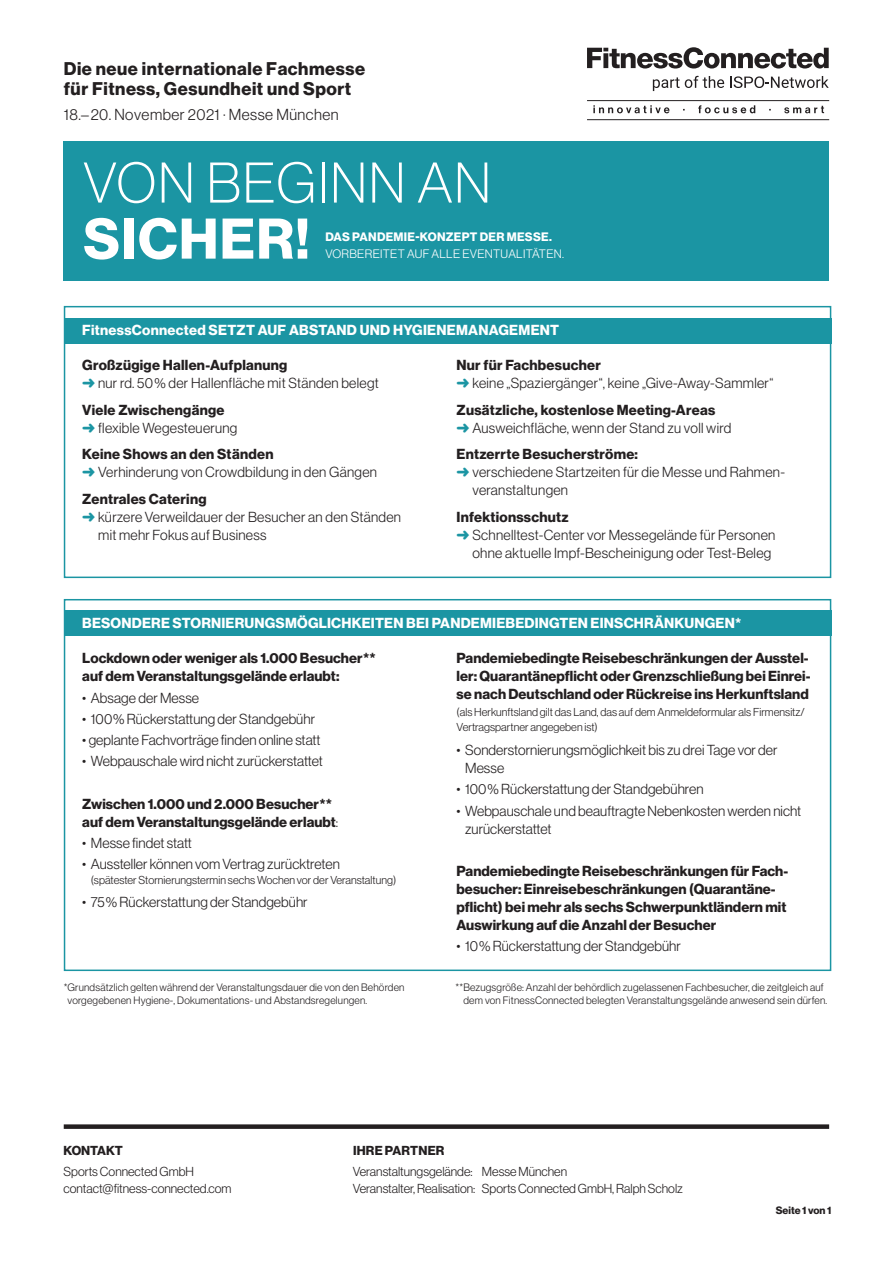
<style>
.page{position:relative;width:893px;height:1263px;background:#fff}
.page>*{position:absolute;margin:0;border:0;box-sizing:border-box;transform-origin:0 0}
.t1{font:56.1px/56.1px "N Haas Grotesk DS Std 35 X Lt";letter-spacing:.035em;color:#fff}
.t2{font:18px/20.2px "N Haas Grotesk DS Std 75 Bd";letter-spacing:.03em;color:#231f20}
.t3{font:15.6px "N Haas Grotesk DS Std 45 Lt";letter-spacing:.03em;color:#231f20}
.t4{font:14.25px/18px "N Haas Grotesk DS Std 45 Lt";letter-spacing:.005em;color:#231f20}
.t5{font:14.25px/18px "N Haas Grotesk DS Std 75 Bd";letter-spacing:.005em;color:#231f20}
.t6{font:14.25px "N Haas Grotesk DS Std 75 Bd";letter-spacing:.015em;color:#fff}
.t7{font:12.75px "N Haas Grotesk DS Std 45 Lt";color:#231f20}
.t8{font:12.75px "N Haas Grotesk DS Std 75 Bd";letter-spacing:.01em;color:#231f20}
.t9{font:12px "N Haas Grotesk DS Std 45 Lt";letter-spacing:.025em;color:#fff}
.t10{font:12px "N Haas Grotesk DS Std 75 Bd";letter-spacing:.025em;color:#fff}
.t11{font:11.25px/15px "N Haas Grotesk DS Std 45 Lt";letter-spacing:.005em;color:#231f20}
.t12{font:10.5px/13.5px "N Haas Grotesk DS Std 45 Lt";letter-spacing:.02em;color:#231f20}
.t13{font:10.5px "N Haas Grotesk DS Std 75 Bd";color:#231f20}
.s1{font-family:"N Haas Grotesk DS Std 75 Bd"}
.s2{color:#1b95a3}
.s3{font-family:"N Haas Grotesk DS Std 45 Lt"}
</style>
<div class="page">
<div style="left:64px;top:141px;width:765px;height:140px;background:#1b95a3"></div>
<svg style="left:593px;top:105px;width:231px;height:8px"></svg>
<hr style="left:587px;top:100px;width:242px;height:1px;background:#231f20">
<hr style="left:587px;top:119px;width:242px;height:1px;background:#231f20">
<svg style="left:587px;top:47px;width:242px;height:22px"></svg>
<svg style="left:653px;top:76px;width:71px;height:15px"></svg>
<svg style="left:730px;top:76px;width:99px;height:12px"></svg>
<div style="left:64px;top:318px;width:767px;height:25px;background:#1b95a3"></div>
<div style="left:64px;top:306px;width:767px;height:272px;border:2px solid #1b95a3"></div>
<div style="left:64px;top:610px;width:767px;height:25px;background:#1b95a3"></div>
<div style="left:64px;top:599px;width:767px;height:372px;border:2px solid #1b95a3"></div>
<div style="left:64px;top:1124px;width:765px;height:5px;background:#231f20"></div>
<p class="t2" style="left:64px;top:59px;width:303px">Die neue internationale Fachmesse für Fitness, Gesundheit und Sport</p>
<p class="t3" style="left:64px;top:106px;width:276px">18.–20. November 2021 · Messe München</p>
<p class="t1" style="left:83px;top:155px;width:409px">VON BEGINN AN<br><span class="s1">SICHER!</span></p>
<p class="t10" style="left:325px;top:230px;width:228px">DAS PANDEMIE-KONZEPT DER MESSE.</p>
<p class="t9" style="left:325px;top:247px;width:240px">VORBEREITET AUF ALLE EVENTUALITÄTEN.</p>
<p class="t6" style="left:82px;top:322px;width:478px">FitnessConnected SETZT AUF ABSTAND UND HYGIENEMANAGEMENT</p>
<p class="t4" style="left:82px;top:356px;width:298px"><span class="s1">Großzügige Hallen-Aufplanung<br></span><span class="s2">➜</span> nur rd. 50 % der Hallenfläche mit Ständen belegt</p>
<p class="t4" style="left:82px;top:401px;width:157px"><span class="s1">Viele Zwischengänge </span><span class="s2">➜</span> flexible Wegesteuerung</p>
<p class="t4" style="left:82px;top:445px;width:296px"><span class="s1">Keine Shows an den Ständen<br></span><span class="s2">➜</span> Verhinderung von Crowdbildung in den Gängen</p>
<p class="t5" style="left:82px;top:490px;width:126px">Zentrales Catering</p>
<p class="t4" style="left:82px;top:508px;width:320px"><span class="s2">➜</span> kürzere Verweildauer der Besucher an den Ständen</p>
<p class="t4" style="left:98px;top:526px;width:170px">mit mehr Fokus auf Business</p>
<p class="t4" style="left:457px;top:356px;width:318px"><span class="s1">Nur für Fachbesucher<br></span><span class="s2">➜</span> keine „Spaziergänger“, keine „Give-Away-Sammler“</p>
<p class="t4" style="left:457px;top:401px;width:276px"><span class="s1">Zusätzliche, kostenlose Meeting-Areas </span><span class="s2">➜</span> Ausweichfläche, wenn der Stand zu voll wird</p>
<p class="t5" style="left:457px;top:446px;width:183px">Entzerrte Besucherströme:</p>
<p class="t4" style="left:457px;top:463px;width:329px"><span class="s2">➜</span> verschiedene Startzeiten für die Messe und Rahmen-</p>
<p class="t4" style="left:472px;top:481px;width:97px">veranstaltungen</p>
<p class="t5" style="left:457px;top:508px;width:114px">Infektionsschutz</p>
<p class="t4" style="left:457px;top:526px;width:320px"><span class="s2">➜</span> Schnelltest-Center vor Messegelände für Personen</p>
<p class="t4" style="left:472px;top:544px;width:300px">ohne aktuelle Impf-Bescheinigung oder Test-Beleg</p>
<p class="t6" style="left:82px;top:615px;width:660px">BESONDERE STORNIERUNGSMÖGLICHKEITEN BEI PANDEMIEBEDINGTEN EINSCHRÄNKUNGEN*</p>
<p class="t5" style="left:82px;top:650px;width:295px">Lockdown oder weniger als 1.000 Besucher** auf dem Veranstaltungsgelände erlaubt:</p>
<p class="t4" style="left:82px;top:689px;width:118px">• Absage der Messe</p>
<p class="t4" style="left:82px;top:710px;width:234px">• 100 % Rückerstattung der Standgebühr</p>
<p class="t4" style="left:82px;top:731px;width:240px">• geplante Fachvorträge finden online statt</p>
<p class="t4" style="left:82px;top:752px;width:242px">• Webpauschale wird nicht zurückerstattet</p>
<p class="t5" style="left:82px;top:795px;width:257px">Zwischen 1.000 und 2.000 Besucher** auf dem Veranstaltungsgelände erlaubt<span class="s3">:</span></p>
<p class="t4" style="left:82px;top:834px;width:111px">• Messe findet statt</p>
<p class="t4" style="left:82px;top:855px;width:259px">• Aussteller können vom Vertrag zurücktreten</p>
<p class="t11" style="left:91px;top:872px;width:307px">(spätester Stornierungstermin sechs Wochen vor der Veranstaltung)</p>
<p class="t4" style="left:82px;top:893px;width:227px">• 75 % Rückerstattung der Standgebühr</p>
<p class="t5" style="left:457px;top:650px;width:355px">Pandemiebedingte Reisebeschränkungen der Ausstel&shy;ler: Quarantänepflicht oder Grenzschließung bei Einrei&shy;se nach Deutschland oder Rückreise ins Herkunftsland</p>
<p class="t11" style="left:457px;top:704px;width:350px">(als Herkunftsland gilt das Land, das auf dem Anmeldeformular als Firmensitz/<br>Vertragspartner angegeben ist)</p>
<p class="t4" style="left:465px;top:741px;width:314px;text-indent:-9px">• Sonderstornierungsmöglichkeit bis zu drei Tage vor der<br>Messe</p>
<p class="t4" style="left:457px;top:780px;width:248px">• 100 % Rückerstattung der Standgebühren</p>
<p class="t4" style="left:465px;top:801px;width:338px;text-indent:-9px">• Webpauschale und beauftragte Nebenkosten werden nicht zurückerstattet</p>
<p class="t5" style="left:457px;top:862px;width:332px">Pandemiebedingte Reisebeschränkungen für Fach&shy;besucher: Einreisebeschränkungen (Quarantäne&shy;pflicht) bei mehr als sechs Schwerpunktländern mit Auswirkung auf die Anzahl der Besucher</p>
<p class="t4" style="left:457px;top:937px;width:226px">• 10 % Rückerstattung der Standgebühr</p>
<p class="t12" style="left:68px;top:980px;width:338px;text-indent:-4px">*Grundsätzlich gelten während der Veranstaltungsdauer die von den Behörden vorgegebenen Hygiene-, Dokumentations- und Abstandsregelungen.</p>
<p class="t12" style="left:463px;top:980px;width:365px;text-indent:-8px">**Bezugsgröße: Anzahl der behördlich zugelassenen Fachbesucher, die zeitgleich auf dem von FitnessConnected belegten Veranstaltungsgelände anwesend sein dürfen.</p>
<p class="t8" style="left:64px;top:1143px;width:61px">KONTAKT</p>
<p class="t7" style="left:64px;top:1164px;width:132px">Sports Connected GmbH</p>
<p class="t7" style="left:64px;top:1181px;width:169px">contact@fitness-connected.com</p>
<p class="t8" style="left:353px;top:1143px;width:93px">IHRE PARTNER</p>
<p class="t7" style="left:353px;top:1164px;width:216px">Veranstaltungsgelände: Messe München</p>
<p class="t7" style="left:353px;top:1181px;width:331px">Veranstalter, Realisation: Sports Connected GmbH, Ralph Scholz</p>
<p class="t13" style="left:776px;top:1204px;width:57px">Seite 1 von 1</p>
</div>
